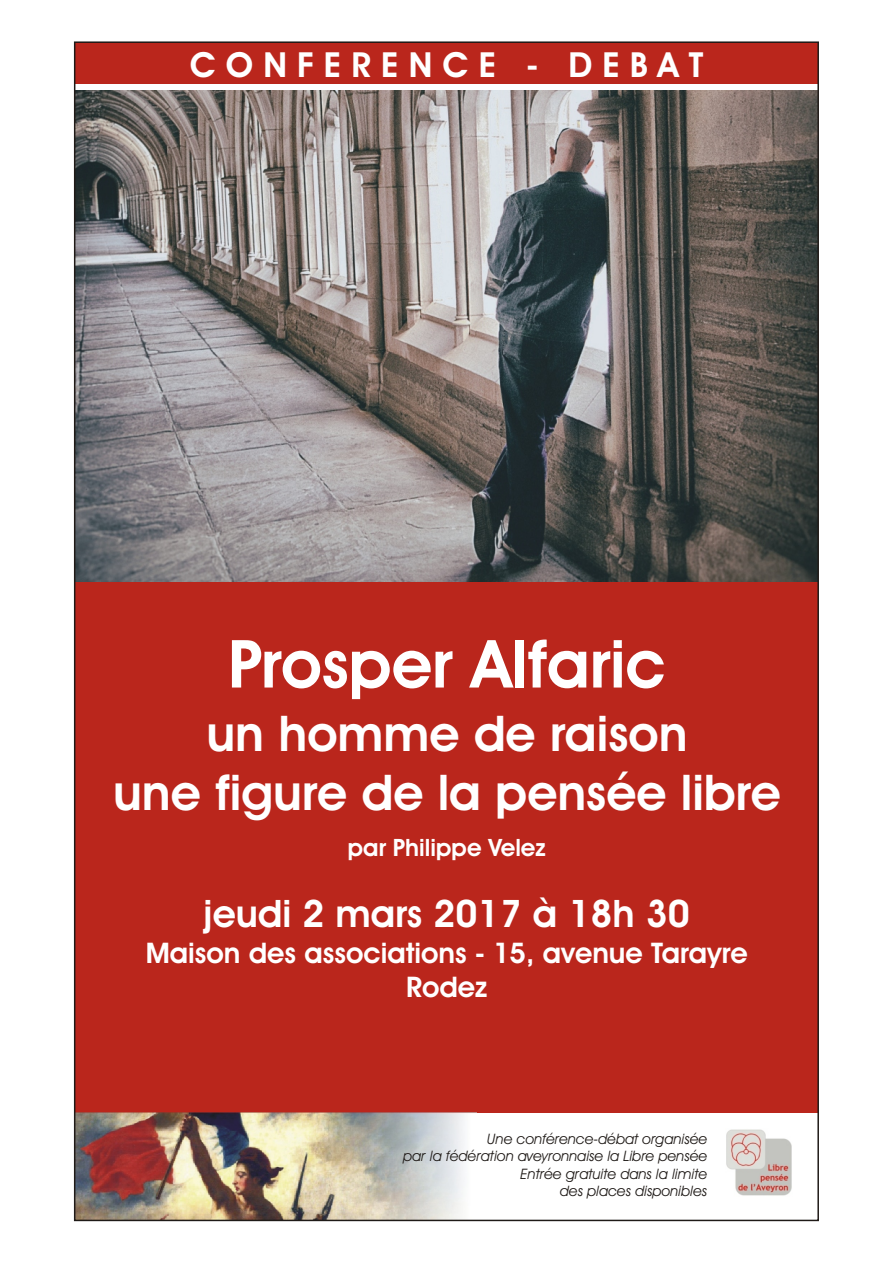
<style>
.page{position:relative;width:894px;height:1263px;background:#fff}
.page>*{position:absolute;margin:0;border:0;box-sizing:border-box;transform-origin:0 0}
.t1{font:700 66.6px "Avant Garde Bk BT";color:#fff}
.t2{font:700 49.5px/58.9px "Avant Garde Bk BT";color:#fff;text-align:center}
.t3{font:700 38.1px "Avant Garde Bk BT";color:#fff}
.t4{font:700 34.65px "Avant Garde Bk BT";letter-spacing:.29em;color:#fff}
.t5{font:700 28.5px/34px "Avant Garde Bk BT";color:#fff;text-align:center}
.t6{font:700 24px "Avant Garde Bk BT";color:#fff}
.t7{font:italic 14.4px/17.4px "Avant Garde Bk BT";color:#1f1a17;text-align:right}
</style>
<div class="page">
<div style="left:75px;top:43px;width:743px;height:1070px;background:#ba261c"></div>
<svg style="left:77px;top:84px;width:739px;height:7px;fill:#fff"></svg>
<img style="left:77px;top:91px;width:739px;height:491px">
<img style="left:77px;top:1113px;width:391px;height:105px">
<img style="left:726px;top:1129px;width:66px;height:67px">
<h3 class="t4" style="left:190px;top:51px;width:515px">CONFERENCE - DEBAT</h3>
<h1 class="t1" style="left:228px;top:637px;width:439px">Prosper Alfaric</h1>
<h2 class="t2" style="left:113px;top:708px;width:669px">un homme de raison<br>une figure de la pensée libre</h2>
<h3 class="t6" style="left:348px;top:838px;width:199px">par Philippe Velez</h3>
<h3 class="t3" style="left:203px;top:898px;width:488px">jeudi 2 mars 2017 à 18h 30</h3>
<h3 class="t5" style="left:146px;top:938px;width:603px">Maison des associations - 15, avenue Tarayre<br>Rodez</h3>
<p class="t7" style="left:403px;top:1132px;width:306px">Une conférence-débat organisée<br>par la fédération aveyronnaise la Libre pensée Entrée gratuite dans la limite<br>des places disponibles</p>
</div>
